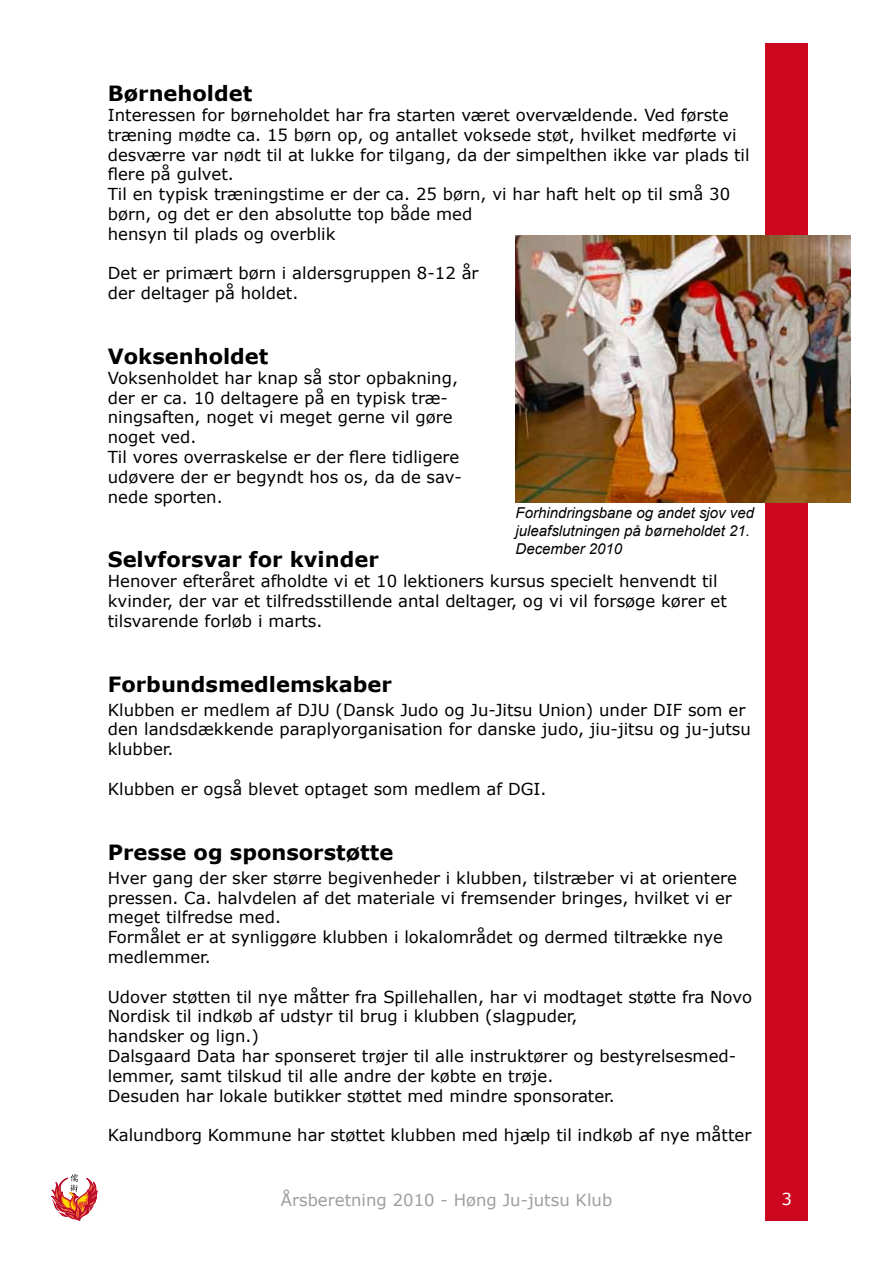
<style>
.page{position:relative;width:893px;height:1263px;background:#fff}
.page>*{position:absolute;margin:0;border:0;box-sizing:border-box;transform-origin:0 0}
.t1{font:700 21px "Verdana";color:#000}
.t2{font:16.5px/19.8px "Verdana";color:#000}
.t3{font:16.5px "Verdana";color:#9c9e9f}
.t4{font:16.5px "Verdana";color:#fff}
.t5{font:italic 15px/18px "Arial";color:#000}
</style>
<div class="page">
<div style="left:765px;top:43px;width:43px;height:1177px;background:#cd071e"></div>
<svg style="left:52px;top:1174px;width:45px;height:46px"></svg>
<img style="left:516px;top:235px;width:334px;height:267px">
<p class="t1" style="left:108px;top:80px;width:146px">Børneholdet</p>
<p class="t2" style="left:108px;top:104px;width:643px">Interessen for børneholdet har fra starten været overvældende. Ved første træning mødte ca. 15 børn op, og antallet voksede støt, hvilket medførte vi desværre var nødt til at lukke for tilgang, da der simpelthen ikke var plads til flere på gulvet.<br>Til en typisk træningstime er der ca. 25 børn, vi har haft helt op til små 30 børn, og det er den absolutte top både med<br>hensyn til plads og overblik</p>
<p class="t2" style="left:108px;top:263px;width:372px">Det er primært børn i aldersgruppen 8-12 år der deltager på holdet.</p>
<p class="t1" style="left:108px;top:343px;width:162px">Voksenholdet</p>
<p class="t2" style="left:108px;top:367px;width:356px">Voksenholdet har knap så stor opbakning, der er ca. 10 deltagere på en typisk træ&shy;ningsaften, noget vi meget gerne vil gøre noget ved.<br>Til vores overraskelse er der flere tidligere udøvere der er begyndt hos os, da de sav&shy;nede sporten.</p>
<p class="t5" style="left:516px;top:504px;width:240px">Forhindringsbane og andet sjov ved juleafslutningen på børneholdet 21.<br>December 2010</p>
<p class="t1" style="left:108px;top:546px;width:273px">Selvforsvar for kvinder</p>
<p class="t2" style="left:108px;top:571px;width:620px">Henover efteråret afholdte vi et 10 lektioners kursus specielt henvendt til kvinder, der var et tilfredsstillende antal deltager, og vi vil forsøge kører et tilsvarende forløb i marts.</p>
<p class="t1" style="left:108px;top:670px;width:286px">Forbundsmedlemskaber</p>
<p class="t2" style="left:108px;top:699px;width:645px">Klubben er medlem af DJU (Dansk Judo og Ju-Jitsu Union) under DIF som er den landsdækkende paraplyorganisation for danske judo, jiu-jitsu og ju-jutsu klubber.</p>
<p class="t2" style="left:108px;top:778px;width:440px">Klubben er også blevet optaget som medlem af DGI.</p>
<p class="t1" style="left:108px;top:839px;width:287px">Presse og sponsorstøtte</p>
<p class="t2" style="left:108px;top:867px;width:631px">Hver gang der sker større begivenheder i klubben, tilstræber vi at orientere pressen. Ca. halvdelen af det materiale vi fremsender bringes, hvilket vi er meget tilfredse med.<br>Formålet er at synliggøre klubben i lokalområdet og dermed tiltrække nye medlemmer.</p>
<p class="t2" style="left:108px;top:986px;width:646px">Udover støtten til nye måtter fra Spillehallen, har vi modtaget støtte fra Novo Nordisk til indkøb af udstyr til brug i klubben (slagpuder,<br>handsker og lign.)<br>Dalsgaard Data har sponseret trøjer til alle instruktører og bestyrelsesmed&shy;lemmer, samt tilskud til alle andre der købte en trøje.<br>Desuden har lokale butikker støttet med mindre sponsorater.</p>
<p class="t2" style="left:108px;top:1125px;width:645px">Kalundborg Kommune har støttet klubben med hjælp til indkøb af nye måtter</p>
<p class="t3" style="left:281px;top:1189px;width:333px">Årsberetning 2010 - Høng Ju-jutsu Klub</p>
<p class="t4" style="left:781px;top:1189px;width:12px">3</p>
</div>
